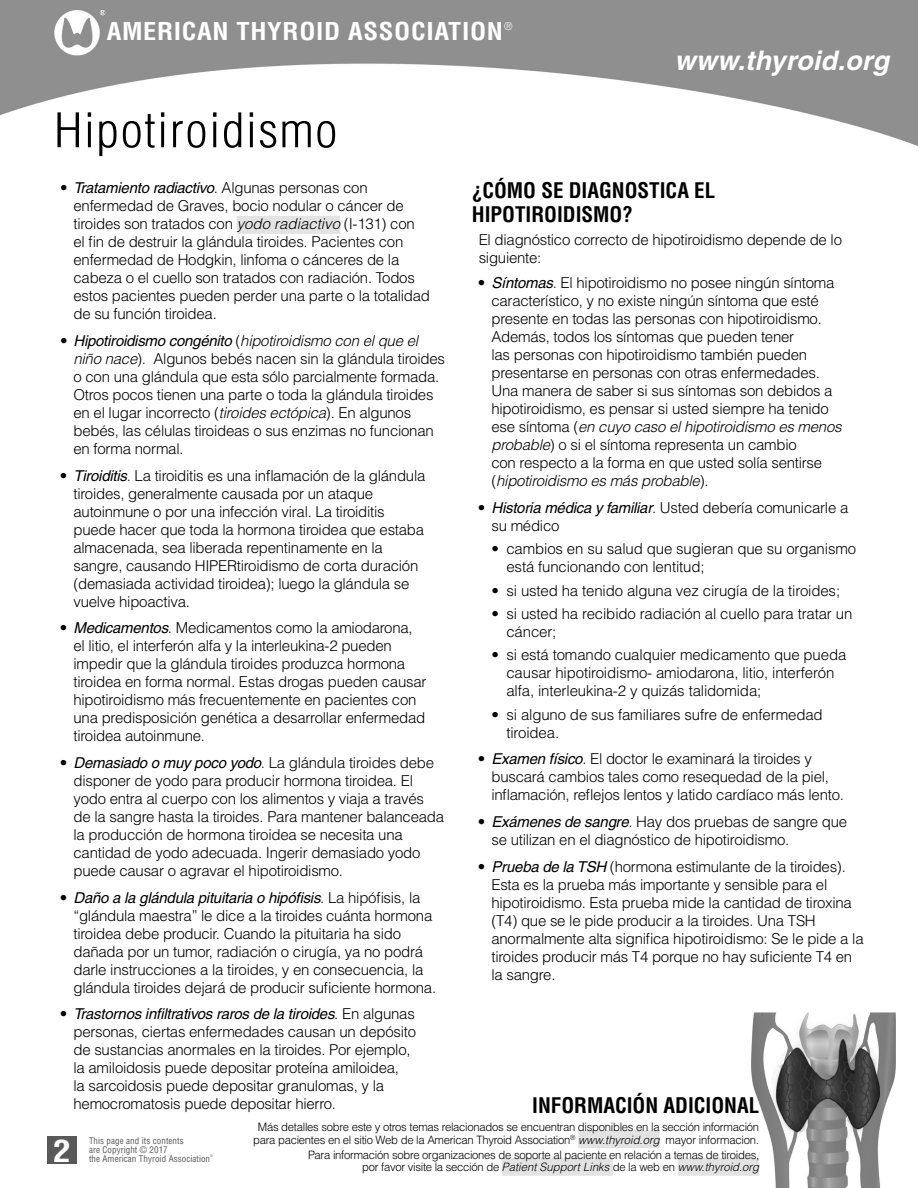
<style>
.page{position:relative;width:918px;height:1188px;background:#fff}
.page>*{position:absolute;margin:0;border:0;box-sizing:border-box;transform-origin:0 0}
.t1{font:300 condensed 46.5px "Helvetica";letter-spacing:.025em;color:#000;scale:1.1 1}
.t2{font:700 condensed 30px "Helvetica";color:#fff;scale:1.18 1}
.t3{font:italic 700 27px "Helvetica";letter-spacing:.01em;color:#fff}
.t4{font:700 condensed 24px "Helvetica";letter-spacing:.025em;color:#fff;scale:1.1 1}
.t5{font:700 condensed 21px/24px "Helvetica";color:#000}
.t6{font:300 15px/18px "Helvetica";letter-spacing:-.015em;color:#000}
.t7{font:300 11.55px/12.6px "Helvetica";letter-spacing:-.025em;color:#000;text-align:center}
.t8{font:300 condensed 10.5px "Helvetica";color:#fff}
.t9{font:condensed 9px/9px "Helvetica";letter-spacing:.005em;color:#595959}
.t10{font:300 condensed 3.45px "Helvetica";color:#595959}
.s1{font-weight:400;font-style:italic}
.s2{font-style:italic}
</style>
<div class="page">
<img style="left:0;top:0;width:918px;height:1188px">
<div style="left:47px;top:1136px;width:30px;height:28px;background:#595959"></div>
<div style="left:237px;top:216px;width:103px;height:18px;background:#e3e3e3"></div>
<div style="left:578px;top:1130px;width:82px;height:18px;background:#e3e3e3"></div>
<div style="left:502px;top:1158px;width:111px;height:18px;background:#e3e3e3"></div>
<div style="left:678px;top:1158px;width:81px;height:18px;background:#e3e3e3"></div>
<h3 class="t4" style="left:107px;top:16px;width:362px">AMERICAN THYROID ASSOCIATION</h3>
<p class="t8" style="left:504px;top:19px;width:10px">®</p>
<h3 class="t3" style="left:675px;top:44px;width:216px">www.thyroid.org</h3>
<h1 class="t1" style="left:54px;top:101px;width:259px">Hipotiroidismo</h1>
<p class="t6" style="left:74px;top:179px;width:358px;text-indent:-14px">• <span class="s1">Tratamiento radiactivo</span>. Algunas personas con enfermedad de Graves, bocio nodular o cáncer de tiroides son tratados con <span class="s2">yodo radiactivo</span> (I-131) con<br>el fin de destruir la glándula tiroides. Pacientes con enfermedad de Hodgkin, linfoma o cánceres de la cabeza o el cuello son tratados con radiación. Todos estos pacientes pueden perder una parte o la totalidad de su función tiroidea.</p>
<p class="t6" style="left:73px;top:332px;width:373px;text-indent:-13px">• <span class="s1">Hipotiroidismo congénito</span> (<span class="s2">hipotiroidismo con el que el niño nace</span>). Algunos bebés nacen sin la glándula tiroides o con una glándula que esta sólo parcialmente formada.<br>Otros pocos tienen una parte o toda la glándula tiroides en el lugar incorrecto (<span class="s2">tiroides ectópica</span>). En algunos bebés, las células tiroideas o sus enzimas no funcionan en forma normal.</p>
<p class="t6" style="left:73px;top:466px;width:353px;text-indent:-14px">• <span class="s1">Tiroiditis</span>. La tiroiditis es una inflamación de la glándula tiroides, generalmente causada por un ataque autoinmune o por una infección viral. La tiroiditis puede hacer que toda la hormona tiroidea que estaba almacenada, sea liberada repentinamente en la sangre, causando HIPERtiroidismo de corta duración (demasiada actividad tiroidea); luego la glándula se vuelve hipoactiva.</p>
<p class="t6" style="left:73px;top:619px;width:354px;text-indent:-14px">• <span class="s1">Medicamentos</span>. Medicamentos como la amiodarona, el litio, el interferón alfa y la interleukina-2 pueden impedir que la glándula tiroides produzca hormona tiroidea en forma normal. Estas drogas pueden causar hipotiroidismo más frecuentemente en pacientes con una predisposición genética a desarrollar enfermedad tiroidea autoinmune.</p>
<p class="t6" style="left:73px;top:753px;width:372px;text-indent:-14px">• <span class="s1">Demasiado o muy poco yodo</span>. La glándula tiroides debe disponer de yodo para producir hormona tiroidea. El yodo entra al cuerpo con los alimentos y viaja a través de la sangre hasta la tiroides. Para mantener balanceada la producción de hormona tiroidea se necesita una cantidad de yodo adecuada. Ingerir demasiado yodo puede causar o agravar el hipotiroidismo.</p>
<p class="t6" style="left:73px;top:888px;width:364px;text-indent:-14px">• <span class="s1">Daño a la glándula pituitaria o hipófisis</span>. La hipófisis, la “glándula maestra” le dice a la tiroides cuánta hormona tiroidea debe producir. Cuando la pituitaria ha sido dañada por un tumor, radiación o cirugía, ya no podrá darle instrucciones a la tiroides, y en consecuencia, la glándula tiroides dejará de producir suficiente hormona.</p>
<p class="t6" style="left:73px;top:1005px;width:344px;text-indent:-14px">• <span class="s1">Trastornos infiltrativos raros de la tiroides</span>. En algunas personas, ciertas enfermedades causan un depósito de sustancias anormales en la tiroides. Por ejemplo, la amiloidosis puede depositar proteína amiloidea,<br>la sarcoidosis puede depositar granulomas, y la hemocromatosis puede depositar hierro.</p>
<h3 class="t5" style="left:472px;top:178px;width:245px">¿CÓMO SE DIAGNOSTICA EL<br>HIPOTIROIDISMO?</h3>
<p class="t6" style="left:479px;top:231px;width:365px">El diagnóstico correcto de hipotiroidismo depende de lo siguiente:</p>
<p class="t6" style="left:491px;top:274px;width:352px;text-indent:-14px">• <span class="s1">Síntomas</span>. El hipotiroidismo no posee ningún síntoma característico, y no existe ningún síntoma que esté presente en todas las personas con hipotiroidismo.<br>Además, todos los síntomas que pueden tener<br>las personas con hipotiroidismo también pueden presentarse en personas con otras enfermedades.<br>Una manera de saber si sus síntomas son debidos a hipotiroidismo, es pensar si usted siempre ha tenido ese síntoma (<span class="s2">en cuyo caso el hipotiroidismo es menos probable</span>) o si el síntoma representa un cambio<br>con respecto a la forma en que usted solía sentirse (<span class="s2">hipotiroidismo es más probable</span>).</p>
<p class="t6" style="left:491px;top:498px;width:358px;text-indent:-14px">• <span class="s1">Historia médica y familiar</span>. Usted debería comunicarle a su médico</p>
<p class="t6" style="left:506px;top:540px;width:351px;text-indent:-15px">• cambios en su salud que sugieran que su organismo está funcionando con lentitud;</p>
<p class="t6" style="left:491px;top:581px;width:350px">• si usted ha tenido alguna vez cirugía de la tiroides;</p>
<p class="t6" style="left:506px;top:605px;width:347px;text-indent:-15px">• si usted ha recibido radiación al cuello para tratar un cáncer;</p>
<p class="t6" style="left:506px;top:646px;width:341px;text-indent:-15px">• si está tomando cualquier medicamento que pueda causar hipotiroidismo- amiodarona, litio, interferón alfa, interleukina-2 y quizás talidomida;</p>
<p class="t6" style="left:506px;top:705px;width:318px;text-indent:-15px">• si alguno de sus familiares sufre de enfermedad tiroidea.</p>
<p class="t6" style="left:491px;top:750px;width:354px;text-indent:-14px">• <span class="s1">Examen físico</span>. El doctor le examinará la tiroides y buscará cambios tales como resequedad de la piel, inflamación, reflejos lentos y latido cardíaco más lento.</p>
<p class="t6" style="left:491px;top:813px;width:357px;text-indent:-14px">• <span class="s1">Exámenes de sangre</span>. Hay dos pruebas de sangre que se utilizan en el diagnóstico de hipotiroidismo.</p>
<p class="t6" style="left:491px;top:857px;width:374px;text-indent:-14px">• <span class="s1">Prueba de la TSH</span> (hormona estimulante de la tiroides).<br>Esta es la prueba más importante y sensible para el hipotiroidismo. Esta prueba mide la cantidad de tiroxina (T4) que se le pide producir a la tiroides. Una TSH anormalmente alta significa hipotiroidismo: Se le pide a la tiroides producir más T4 porque no hay suficiente T4 en la sangre.</p>
<h3 class="t5" style="left:532px;top:1093px;width:228px">INFORMACIÓN ADICIONAL</h3>
<p class="t7" style="left:253px;top:1121px;width:508px">Más detalles sobre este y otros temas relacionados se encuentran disponibles en la sección información para pacientes en el sitio Web de la American Thyroid Association<sup>®</sup> <span class="s2">www.thyroid.org</span> mayor informacion.</p>
<p class="t7" style="left:308px;top:1148px;width:453px;text-align:right">Para información sobre organizaciones de soporte al paciente en relación a temas de tiroides, por favor visite la sección de <span class="s2">Patient Support Links</span> de la web en <span class="s2">www.thyroid.org</span></p>
<p class="t9" style="left:89px;top:1136px;width:123px">This page and its contents<br>are Copyright © 2017<br>the American Thyroid Association</p>
<h2 class="t2" style="left:53px;top:1132px;width:16px">2</h2>
<p class="t10" style="left:210px;top:1154px;width:4px">®</p>
</div>
